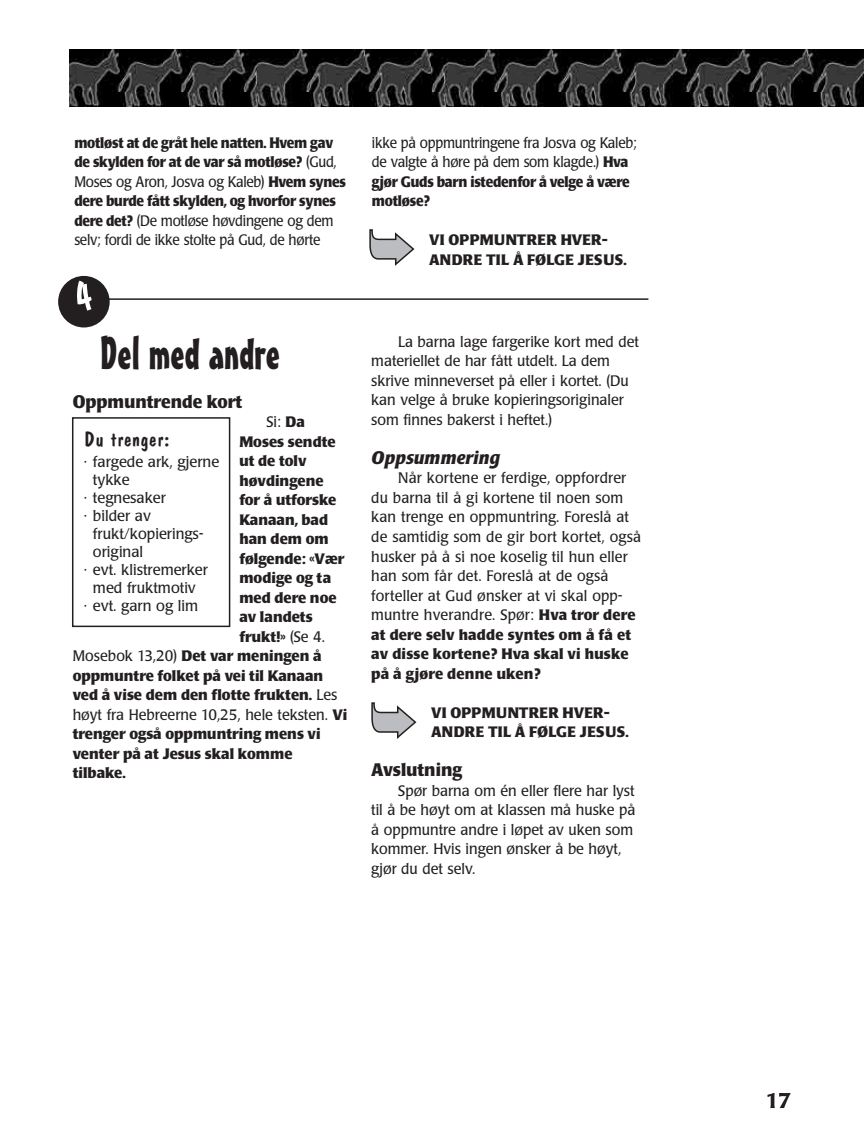
<style>
.page{position:relative;width:864px;height:1148px;background:#fff}
.page>*{position:absolute;margin:0;border:0;box-sizing:border-box;transform-origin:0 0}
.t1{font:45px "Mister Earl BT";color:#231f20}
.t2{font:21px "Dom Casual";color:#231f20;scale:1.05 1}
.t3{font:500 21px "Poppl Laudatio";color:#231f20}
.t4{font:700 18px "Poppl Laudatio";color:#231f20;scale:.95 1}
.t5{font:italic 700 18px "Poppl Laudatio";color:#231f20}
.t6{font:15px/19.5px "Poppl Laudatio";color:#231f20;scale:.95 1}
.t7{font:700 15px "Poppl Laudatio";color:#231f20}
.t8{font:700 15px/19.5px "Poppl Laudatio";letter-spacing:-.02em;color:#231f20;scale:.9 1}
.t9{font:15px "Poppl Laudatio";color:#231f20}
.t10{font:15px/19.5px "Poppl Laudatio";letter-spacing:-.02em;color:#231f20;scale:.9 1}
.t11{font:700 15px/19.5px "Poppl Laudatio";letter-spacing:.02em;color:#231f20}
.s1{font-weight:400}
.s2{font-weight:700}
</style>
<div class="page">
<hr style="left:107px;top:298px;width:541px;height:2px;background:#231f20">
<div style="left:72px;top:417px;width:158px;height:210px;border:2px solid #231f20"></div>
<svg style="left:371px;top:702px;width:45px;height:37px"></svg>
<svg style="left:369px;top:229px;width:45px;height:37px"></svg>
<img style="left:69px;top:49px;width:795px;height:58px">
<svg style="left:58px;top:276px;width:52px;height:51px"></svg>
<p class="t8" style="left:74px;top:134px;width:303px">motløst at de gråt hele natten. Hvem gav de skylden for at de var så motløse? <span class="s1">(Gud, Moses og Aron, Josva og Kaleb)</span> Hvem synes dere burde fått skylden, og hvorfor synes dere det? <span class="s1">(De motløse høvdingene og dem selv; fordi de ikke stolte på Gud, de hørte</span></p>
<p class="t10" style="left:372px;top:134px;width:296px">ikke på oppmuntringene fra Josva og Kaleb; de valgte å høre på dem som klagde.) <span class="s2">Hva gjør Guds barn istedenfor å velge å være motløse?</span></p>
<p class="t11" style="left:429px;top:232px;width:199px">VI OPPMUNTRER HVER-<br>ANDRE TIL Å FØLGE JESUS.</p>
<h1 class="t1" style="left:100px;top:336px;width:181px">Del med andre</h1>
<p class="t4" style="left:73px;top:394px;width:180px">Oppmuntrende kort</p>
<p class="t6" style="left:266px;top:414px;width:42px">Si: <span class="s2">Da</span></p>
<p class="t7" style="left:239px;top:435px;width:98px">Moses sendte</p>
<p class="t7" style="left:239px;top:455px;width:69px">ut de tolv</p>
<p class="t7" style="left:239px;top:474px;width:86px">høvdingene</p>
<p class="t7" style="left:239px;top:494px;width:99px">for å utforske</p>
<p class="t7" style="left:239px;top:513px;width:90px">Kanaan, bad</p>
<p class="t7" style="left:239px;top:533px;width:91px">han dem om</p>
<p class="t7" style="left:239px;top:552px;width:107px">følgende: «Vær</p>
<p class="t7" style="left:239px;top:572px;width:93px">modige og ta</p>
<p class="t7" style="left:239px;top:591px;width:99px">med dere noe</p>
<p class="t7" style="left:239px;top:611px;width:75px">av landets</p>
<p class="t7" style="left:239px;top:630px;width:87px">frukt!» <span class="s1">(Se 4.</span></p>
<p class="t7" style="left:73px;top:650px;width:250px"><span class="s1">Mosebok 13,20)</span> Det var meningen å</p>
<p class="t7" style="left:73px;top:669px;width:252px">oppmuntre folket på vei til Kanaan</p>
<p class="t7" style="left:73px;top:689px;width:266px">ved å vise dem den flotte frukten. <span class="s1">Les</span></p>
<p class="t6" style="left:73px;top:706px;width:291px">høyt fra Hebreerne 10,25, hele teksten. <span class="s2">Vi</span></p>
<p class="t7" style="left:73px;top:728px;width:249px">trenger også oppmuntring mens vi</p>
<p class="t7" style="left:73px;top:747px;width:221px">venter på at Jesus skal komme</p>
<p class="t7" style="left:73px;top:767px;width:54px">tilbake.</p>
<h2 class="t2" style="left:84px;top:431px;width:83px">Du trenger:</h2>
<p class="t9" style="left:84px;top:455px;width:137px">· fargede ark, gjerne</p>
<p class="t9" style="left:93px;top:473px;width:38px">tykke</p>
<p class="t9" style="left:84px;top:491px;width:84px">· tegnesaker</p>
<p class="t9" style="left:84px;top:509px;width:69px">· bilder av</p>
<p class="t9" style="left:93px;top:527px;width:112px">frukt/kopierings-</p>
<p class="t9" style="left:93px;top:545px;width:52px">original</p>
<p class="t9" style="left:84px;top:563px;width:126px">· evt. klistremerker</p>
<p class="t9" style="left:93px;top:581px;width:104px">med fruktmotiv</p>
<p class="t9" style="left:84px;top:599px;width:116px">· evt. garn og lim</p>
<p class="t6" style="left:371px;top:333px;width:283px;text-indent:27px">La barna lage fargerike kort med det materiellet de har fått utdelt. La dem skrive minneverset på eller i kortet. (Du kan velge å bruke kopieringsoriginaler som finnes bakerst i heftet.)</p>
<p class="t5" style="left:371px;top:450px;width:130px">Oppsummering</p>
<p class="t6" style="left:371px;top:470px;width:286px;text-indent:27px">Når kortene er ferdige, oppfordrer du barna til å gi kortene til noen som kan trenge en oppmuntring. Foreslå at de samtidig som de gir bort kortet, også husker på å si noe koselig til hun eller han som får det. Foreslå at de også forteller at Gud ønsker at vi skal opp&shy;muntre hverandre. Spør: <span class="s2">Hva tror dere at dere selv hadde syntes om å få et av disse kortene? Hva skal vi huske på å gjøre denne uken?</span></p>
<p class="t11" style="left:431px;top:704px;width:199px">VI OPPMUNTRER HVER-<br>ANDRE TIL Å FØLGE JESUS.</p>
<p class="t4" style="left:371px;top:762px;width:97px">Avslutning</p>
<p class="t6" style="left:371px;top:782px;width:280px;text-indent:27px">Spør barna om én eller flere har lyst til å be høyt om at klassen må huske på å oppmuntre andre i løpet av uken som kommer. Hvis ingen ønsker å be høyt, gjør du det selv.</p>
<h2 class="t3" style="left:766px;top:1092px;width:27px">17</h2>
</div>
